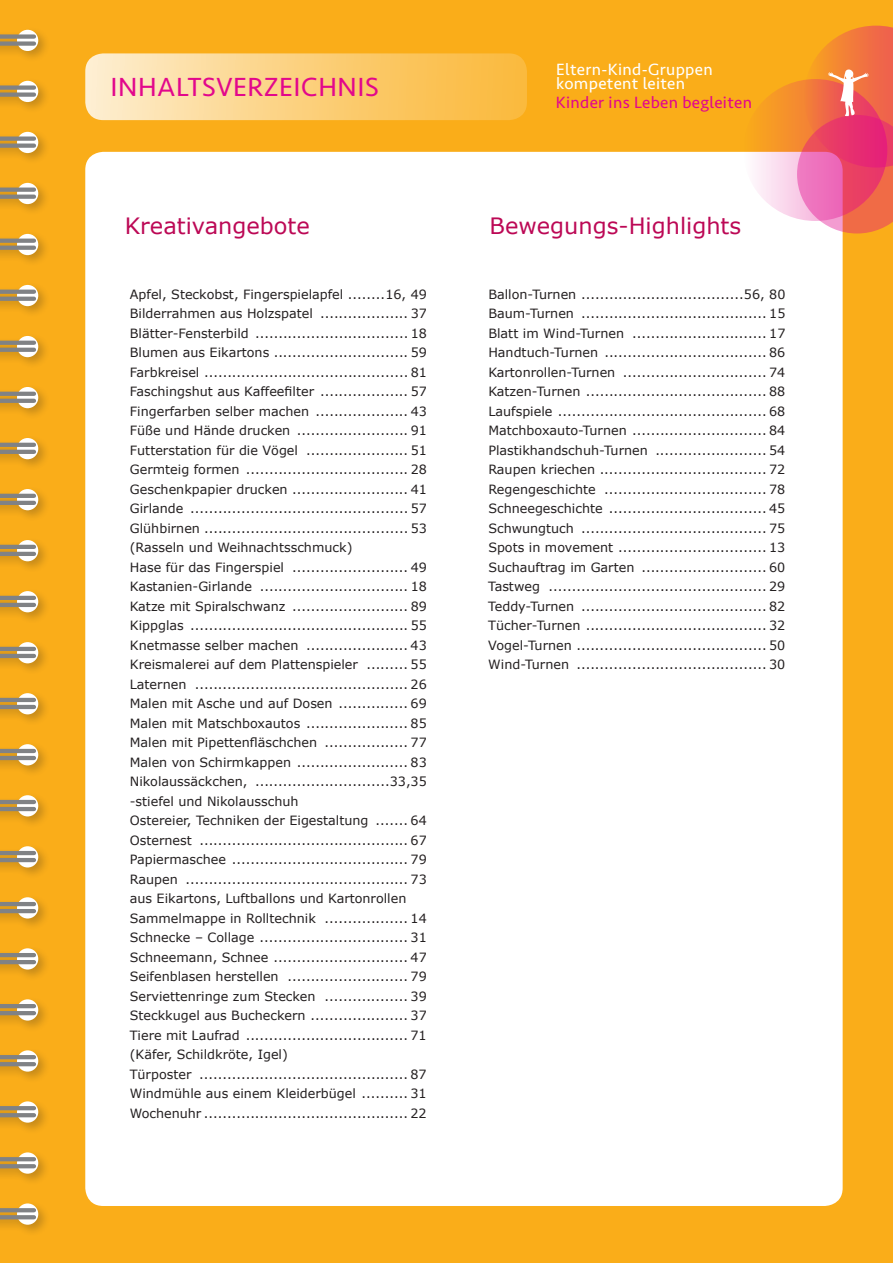
<style>
.page{position:relative;width:893px;height:1263px;background:#faad19}
.page>*{position:absolute;margin:0;border:0;box-sizing:border-box;transform-origin:0 0}
.t1{font:27.15px "Seravek Basic";letter-spacing:.02em;color:#e2078c}
.t2{font:22.5px "Verdana";color:#bc0855}
.t3{font:16.95px/14px "Seravek Basic";letter-spacing:.02em;color:#fff}
.t4{font:16.95px "Seravek Basic";letter-spacing:.02em;color:#e2078c}
.t5{font:12.75px/19.5px "Verdana";color:#231f20}
</style>
<div class="page">
<div style="left:85px;top:152px;width:758px;height:1054px;background:#fff;border-radius:18px"></div>
<svg style="left:743px;top:79px;width:144px;height:142px"></svg>
<svg style="left:797px;top:26px;width:96px;height:207px;background:#ef7066"></svg>
<div style="left:0;top:26px;width:50px;height:1210px;background:#231f20;opacity:.25"></div>
<div style="left:17px;top:30px;width:21px;height:21px;background:#fff;border-radius:50%"></div>
<div style="left:0;top:41px;width:34px;height:5px;background:#808285"></div>
<div style="left:0;top:34px;width:34px;height:5px;background:#808285"></div>
<div style="left:17px;top:81px;width:21px;height:21px;background:#fff;border-radius:50%"></div>
<div style="left:0;top:92px;width:34px;height:5px;background:#808285"></div>
<div style="left:0;top:85px;width:34px;height:5px;background:#808285"></div>
<svg style="left:17px;top:132px;width:21px;height:21px"></svg>
<svg style="left:0;top:144px;width:34px;height:4px"></svg>
<div style="left:0;top:136px;width:34px;height:5px;background:#808285"></div>
<svg style="left:17px;top:183px;width:21px;height:21px"></svg>
<svg style="left:0;top:195px;width:34px;height:4px"></svg>
<svg style="left:0;top:188px;width:34px;height:4px"></svg>
<svg style="left:17px;top:234px;width:21px;height:21px"></svg>
<svg style="left:0;top:246px;width:34px;height:4px"></svg>
<svg style="left:0;top:239px;width:34px;height:4px"></svg>
<svg style="left:17px;top:285px;width:21px;height:21px"></svg>
<svg style="left:0;top:297px;width:34px;height:4px"></svg>
<svg style="left:0;top:290px;width:34px;height:4px"></svg>
<svg style="left:17px;top:336px;width:21px;height:21px"></svg>
<hr style="left:0;top:348px;width:34px;height:4px;background:#808285">
<svg style="left:0;top:341px;width:34px;height:4px"></svg>
<svg style="left:17px;top:387px;width:21px;height:21px"></svg>
<hr style="left:0;top:399px;width:34px;height:4px;background:#808285">
<hr style="left:0;top:392px;width:34px;height:4px;background:#808285">
<svg style="left:17px;top:438px;width:21px;height:21px"></svg>
<hr style="left:0;top:450px;width:34px;height:4px;background:#808285">
<hr style="left:0;top:443px;width:34px;height:4px;background:#808285">
<svg style="left:17px;top:489px;width:21px;height:21px"></svg>
<hr style="left:0;top:501px;width:34px;height:4px;background:#808285">
<hr style="left:0;top:494px;width:34px;height:4px;background:#808285">
<svg style="left:17px;top:540px;width:21px;height:21px"></svg>
<hr style="left:0;top:552px;width:34px;height:4px;background:#808285">
<hr style="left:0;top:545px;width:34px;height:4px;background:#808285">
<svg style="left:17px;top:591px;width:21px;height:21px"></svg>
<hr style="left:0;top:603px;width:34px;height:4px;background:#808285">
<hr style="left:0;top:596px;width:34px;height:4px;background:#808285">
<svg style="left:17px;top:642px;width:21px;height:21px"></svg>
<hr style="left:0;top:654px;width:34px;height:4px;background:#808285">
<hr style="left:0;top:647px;width:34px;height:4px;background:#808285">
<svg style="left:17px;top:693px;width:21px;height:21px"></svg>
<hr style="left:0;top:705px;width:34px;height:4px;background:#808285">
<hr style="left:0;top:698px;width:34px;height:4px;background:#808285">
<svg style="left:17px;top:744px;width:21px;height:21px"></svg>
<hr style="left:0;top:756px;width:34px;height:4px;background:#808285">
<hr style="left:0;top:749px;width:34px;height:4px;background:#808285">
<svg style="left:17px;top:795px;width:21px;height:21px"></svg>
<hr style="left:0;top:807px;width:34px;height:4px;background:#808285">
<hr style="left:0;top:800px;width:34px;height:4px;background:#808285">
<svg style="left:17px;top:846px;width:21px;height:21px"></svg>
<hr style="left:0;top:858px;width:34px;height:4px;background:#808285">
<hr style="left:0;top:851px;width:34px;height:4px;background:#808285">
<svg style="left:17px;top:897px;width:21px;height:21px"></svg>
<hr style="left:0;top:909px;width:34px;height:4px;background:#808285">
<hr style="left:0;top:902px;width:34px;height:4px;background:#808285">
<svg style="left:17px;top:948px;width:21px;height:21px"></svg>
<hr style="left:0;top:960px;width:34px;height:4px;background:#808285">
<hr style="left:0;top:953px;width:34px;height:4px;background:#808285">
<svg style="left:17px;top:999px;width:21px;height:21px"></svg>
<hr style="left:0;top:1011px;width:34px;height:4px;background:#808285">
<hr style="left:0;top:1004px;width:34px;height:4px;background:#808285">
<svg style="left:17px;top:1050px;width:21px;height:21px"></svg>
<hr style="left:0;top:1062px;width:34px;height:4px;background:#808285">
<hr style="left:0;top:1055px;width:34px;height:4px;background:#808285">
<svg style="left:17px;top:1101px;width:21px;height:22px"></svg>
<hr style="left:0;top:1113px;width:34px;height:4px;background:#808285">
<hr style="left:0;top:1106px;width:34px;height:4px;background:#808285">
<svg style="left:17px;top:1152px;width:21px;height:22px"></svg>
<svg style="left:0;top:1164px;width:34px;height:4px"></svg>
<hr style="left:0;top:1157px;width:34px;height:4px;background:#808285">
<svg style="left:17px;top:1203px;width:21px;height:22px"></svg>
<svg style="left:0;top:1215px;width:34px;height:4px"></svg>
<svg style="left:0;top:1208px;width:34px;height:4px"></svg>
<div style="left:85px;top:53px;width:442px;height:67px;background:linear-gradient(to right,#fdedcd,#fab735);border-radius:18px"></div>
<h1 class="t1" style="left:111px;top:71px;width:270px">InHALTSVERZEICHN IS</h1>
<h3 class="t3" style="left:556px;top:63px;width:158px">Eltern-Kind-Gruppen kompetent leiten</h3>
<h3 class="t4" style="left:556px;top:92px;width:198px">Kinder ins Leben begleiten</h3>
<h2 class="t2" style="left:125px;top:212px;width:187px">Kreativangebote</h2>
<h2 class="t2" style="left:490px;top:212px;width:253px">Bewegungs-Highlights</h2>
<p class="t5" style="left:130px;top:285px;width:299px">Apfel, Steckobst, Fingerspielapfel ........16, 49<br>Bilderrahmen aus Holzspatel ................... 37<br>Blätter-Fensterbild ................................. 18<br>Blumen aus Eikartons ............................. 59<br>Farbkreisel ............................................ 81<br>Faschingshut aus Kaffeefilter ................... 57<br>Fingerfarben selber machen .................... 43<br>Füße und Hände drucken ........................ 91<br>Futterstation für die Vögel ...................... 51<br>Germteig formen ................................... 28<br>Geschenkpapier drucken ......................... 41<br>Girlande ............................................... 57<br>Glühbirnen ............................................ 53 (Rasseln und Weihnachtsschmuck)<br>Hase für das Fingerspiel ......................... 49<br>Kastanien-Girlande ................................ 18<br>Katze mit Spiralschwanz ......................... 89<br>Kippglas ............................................... 55<br>Knetmasse selber machen ...................... 43<br>Kreismalerei auf dem Plattenspieler ......... 55<br>Laternen .............................................. 26<br>Malen mit Asche und auf Dosen ............... 69<br>Malen mit Matschboxautos ...................... 85<br>Malen mit Pipettenfläschchen .................. 77<br>Malen von Schirmkappen ........................ 83<br>Nikolaussäckchen, .............................33,35 -stiefel und Nikolausschuh<br>Ostereier, Techniken der Eigestaltung ....... 64<br>Osternest ............................................. 67<br>Papiermaschee ...................................... 79<br>Raupen ................................................ 73 aus Eikartons, Luftballons und Kartonrollen Sammelmappe in Rolltechnik .................. 14<br>Schnecke – Collage ................................ 31<br>Schneemann, Schnee ............................. 47<br>Seifenblasen herstellen .......................... 79<br>Serviettenringe zum Stecken .................. 39<br>Steckkugel aus Bucheckern ..................... 37<br>Tiere mit Laufrad ................................... 71 (Käfer, Schildkröte, Igel)<br>Türposter ............................................. 87<br>Windmühle aus einem Kleiderbügel .......... 31<br>Wochenuhr ............................................ 22</p>
<p class="t5" style="left:488px;top:284px;width:299px;text-align:justify">Ballon-Turnen ...................................56, 80<br>Baum-Turnen ........................................ 15<br>Blatt im Wind-Turnen ............................. 17<br>Handtuch-Turnen ................................... 86<br>Kartonrollen-Turnen ............................... 74<br>Katzen-Turnen ....................................... 88<br>Laufspiele ............................................. 68<br>Matchboxauto-Turnen ............................. 84<br>Plastikhandschuh-Turnen ........................ 54<br>Raupen kriechen .................................... 72<br>Regengeschichte ................................... 78<br>Schneegeschichte .................................. 45<br>Schwungtuch ........................................ 75<br>Spots in movement ................................ 13<br>Suchauftrag im Garten ........................... 60<br>Tastweg ............................................... 29<br>Teddy-Turnen ........................................ 82<br>Tücher-Turnen ....................................... 32<br>Vogel-Turnen ......................................... 50<br>Wind-Turnen ......................................... 30</p>
</div>
